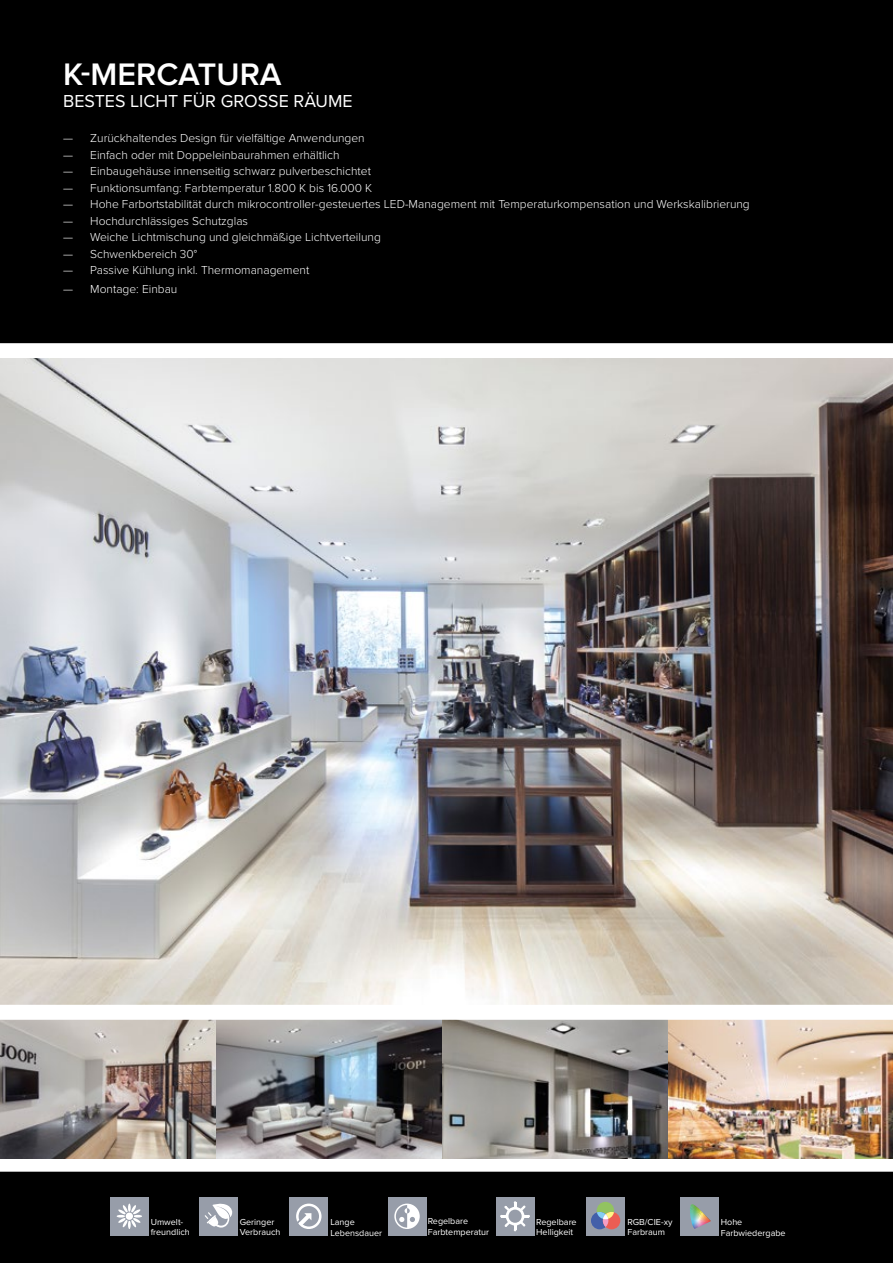
<style>
.page{position:relative;width:893px;height:1263px;background:#000}
.page>*{position:absolute;margin:0;border:0;box-sizing:border-box;transform-origin:0 0}
.t1{font:600 32.25px "Proxima Nova";color:#fff}
.t2{font:18px "Proxima Nova";color:#fff}
.t3{font:300 12px "Proxima Nova";color:#fff}
.t4{font:9px/10.5px "Proxima Nova";color:#fff}
</style>
<div class="page">
<div style="left:199px;top:1197px;width:38px;height:38px;background:#979da9"></div>
<svg style="left:205px;top:1203px;width:28px;height:24px"></svg>
<div style="left:680px;top:1197px;width:39px;height:39px;background:#979da9"></div>
<img style="left:690px;top:1204px;width:21px;height:25px">
<div style="left:290px;top:1197px;width:38px;height:38px;background:#979da9"></div>
<svg style="left:296px;top:1203px;width:26px;height:26px"></svg>
<div style="left:388px;top:1197px;width:38px;height:38px;background:#979da9"></div>
<svg style="left:394px;top:1203px;width:26px;height:26px"></svg>
<svg style="left:396px;top:1205px;width:19px;height:22px"></svg>
<div style="left:496px;top:1197px;width:38px;height:38px;background:#979da9"></div>
<svg style="left:500px;top:1201px;width:30px;height:30px"></svg>
<div style="left:586px;top:1197px;width:39px;height:38px;background:#979da9"></div>
<div style="left:597px;top:1202px;width:17px;height:17px;background:#92c361;border-radius:50%"></div>
<div style="left:591px;top:1212px;width:17px;height:17px;background:#435fa9;border-radius:50%"></div>
<div style="left:603px;top:1212px;width:17px;height:17px;background:#eb5d53;border-radius:50%"></div>
<svg style="left:603px;top:1214px;width:5px;height:13px"></svg>
<svg style="left:597px;top:1212px;width:17px;height:7px"></svg>
<div style="left:110px;top:1197px;width:39px;height:38px;background:#979da9"></div>
<svg style="left:117px;top:1203px;width:25px;height:26px"></svg>
<div style="left:125px;top:1212px;width:9px;height:9px;border:2px solid #979da9;border-radius:50%"></div>
<div style="left:126px;top:1212px;width:7px;height:8px;background:#fff;border-radius:50%"></div>
<div style="left:0;top:343px;width:893px;height:15px;background:#fff"></div>
<div style="left:0;top:1157px;width:893px;height:15px;background:#fff"></div>
<img style="left:0;top:358px;width:893px;height:647px">
<img style="left:0;top:1020px;width:893px;height:138px">
<div style="left:0;top:1005px;width:893px;height:15px;background:#fff"></div>
<h1 class="t1" style="left:63px;top:60px;width:220px">K-MERCATURA</h1>
<h2 class="t2" style="left:63px;top:90px;width:291px">BESTES LICHT FÜR GROSSE RÄUME</h2>
<p class="t3" style="left:63px;top:131px;width:303px">— Zurückhaltendes Design für vielfältige Anwendungen</p>
<p class="t3" style="left:63px;top:148px;width:278px">— Einfach oder mit Doppeleinbaurahmen erhältlich</p>
<p class="t3" style="left:63px;top:164px;width:309px">— Einbaugehäuse innenseitig schwarz pulverbeschichtet</p>
<p class="t3" style="left:63px;top:181px;width:310px">— Funktionsumfang: Farbtemperatur 1.800 K bis 16.000 K</p>
<p class="t3" style="left:63px;top:197px;width:688px">— Hohe Farbortstabilität durch mikrocontroller-gesteuertes LED-Management mit Temperaturkompensation und Werkskalibrierung</p>
<p class="t3" style="left:63px;top:214px;width:186px">— Hochdurchlässiges Schutzglas</p>
<p class="t3" style="left:63px;top:230px;width:319px">— Weiche Lichtmischung und gleichmäßige Lichtverteilung</p>
<p class="t3" style="left:63px;top:247px;width:135px">— Schwenkbereich 30°</p>
<p class="t3" style="left:63px;top:263px;width:248px">— Passive Kühlung inkl. Thermomanagement</p>
<p class="t3" style="left:63px;top:282px;width:116px">— Montage: Einbau</p>
<p class="t4" style="left:151px;top:1217px;width:41px">Umwelt&shy;freundlich</p>
<p class="t4" style="left:240px;top:1217px;width:42px">Geringer<br>Verbrauch</p>
<p class="t4" style="left:330px;top:1217px;width:53px">Lange<br>Lebensdauer</p>
<p class="t4" style="left:428px;top:1216px;width:63px">Regelbare<br>Farbtemperatur</p>
<p class="t4" style="left:536px;top:1217px;width:42px">Regelbare<br>Helligkeit</p>
<p class="t4" style="left:627px;top:1217px;width:47px">RGB/CIE-xy<br>Farbraum</p>
<p class="t4" style="left:721px;top:1217px;width:66px">Hohe<br>Farbwiedergabe</p>
</div>
